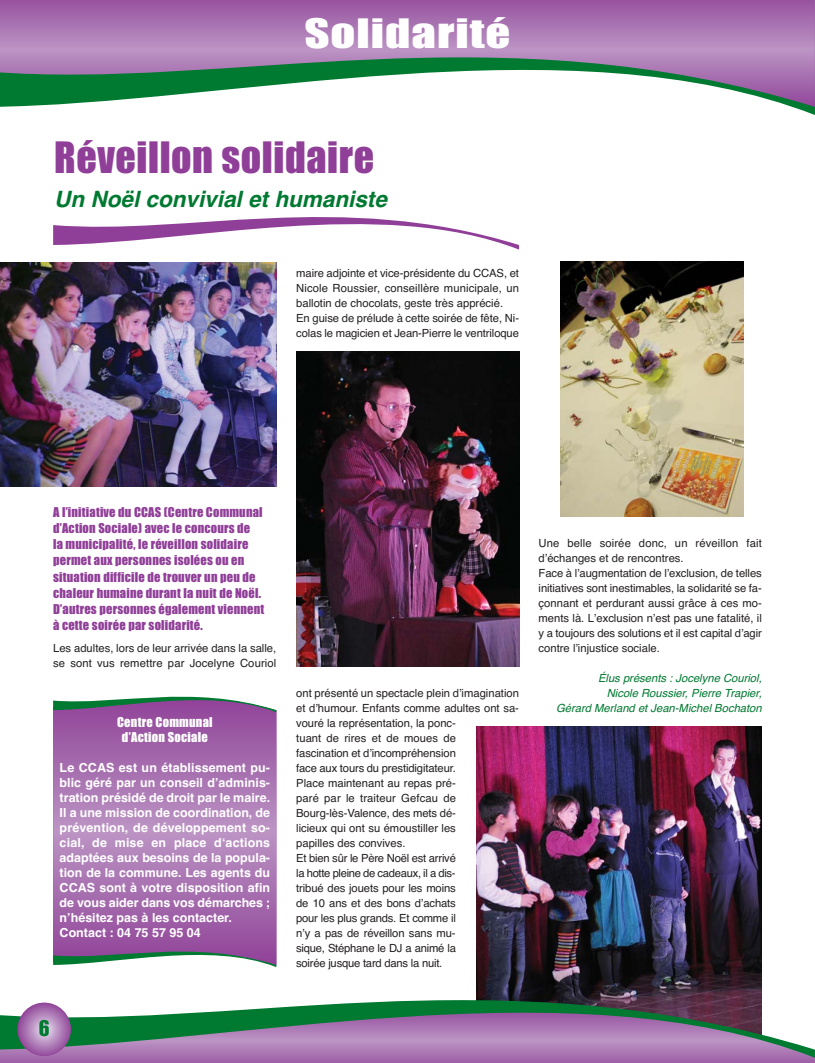
<style>
.page{position:relative;width:815px;height:1063px;background:#fff}
.page>*{position:absolute;margin:0;border:0;box-sizing:border-box;transform-origin:0 0}
.t1{font:40px "Impact";letter-spacing:.015em;color:#903f98}
.t2{font:37.5px "Impact";letter-spacing:.02em;color:#fff;scale:1.3 1}
.t3{font:italic 700 22.5px "Helvetica";color:#007931}
.t4{font:20px "Impact";color:#007931}
.t5{font:700 12.5px/15px "Helvetica";color:#fff}
.t6{font:12.5px/16.2px "Impact";letter-spacing:.015em;color:#903f98}
.t7{font:12.5px/15px "Impact";letter-spacing:.02em;color:#fff;text-align:center}
.t8{font:11.25px/15px "Helvetica";letter-spacing:-.005em;color:#231f20}
.t9{font:italic 11.25px/15px "Helvetica";color:#007931;text-align:right}
</style>
<div class="page">
<img style="left:477px;top:727px;width:285px;height:273px">
<svg style="left:53px;top:712px;width:223px;height:240px;background:#a76faf"></svg>
<svg style="left:0;top:0;width:815px;height:57px;background:#ab76b3"></svg>
<svg style="left:0;top:57px;width:815px;height:58px"></svg>
<div style="left:0;top:1058px;width:815px;height:5px;background:#a164a9"></div>
<svg style="left:0;top:1000px;width:815px;height:58px;background:#858795"></svg>
<svg style="left:18px;top:1003px;width:53px;height:53px;background:#ad7bb6"></svg>
<svg style="left:53px;top:217px;width:466px;height:32px"></svg>
<svg style="left:53px;top:697px;width:223px;height:15px"></svg>
<svg style="left:53px;top:952px;width:223px;height:15px"></svg>
<img style="left:0;top:263px;width:276px;height:224px">
<img style="left:296px;top:352px;width:223px;height:315px">
<img style="left:560px;top:262px;width:183px;height:255px">
<h2 class="t2" style="left:304px;top:22px;width:160px">Solidarité</h2>
<h1 class="t1" style="left:54px;top:145px;width:321px">Réveillon solidaire</h1>
<h3 class="t3" style="left:54px;top:191px;width:339px">Un Noël convivial et humaniste</h3>
<p class="t8" style="left:296px;top:266px;width:224px">maire adjointe et vice-présidente du CCAS, et Nicole Roussier, conseillère municipale, un ballotin de chocolats, geste très apprécié.<br>En guise de prélude à cette soirée de fête, Ni&shy;colas le magicien et Jean-Pierre le ventriloque</p>
<p class="t6" style="left:53px;top:505px;width:213px">A l’initiative du CCAS (Centre Communal d’Action Sociale) avec le concours de<br>la municipalité, le réveillon solidaire permet aux personnes isolées ou en situation difficile de trouver un peu de chaleur humaine durant la nuit de Noël.<br>D’autres personnes également viennent à cette soirée par solidarité.</p>
<p class="t8" style="left:53px;top:641px;width:225px">Les adultes, lors de leur arrivée dans la salle, se sont vus remettre par Jocelyne Couriol</p>
<p class="t7" style="left:117px;top:715px;width:97px">Centre Communal d’Action Sociale</p>
<p class="t5" style="left:60px;top:761px;width:212px">Le CCAS est un établissement pu&shy;blic géré par un conseil dʼadminis&shy;tration présidé de droit par le maire.<br>Il a une mission de coordination, de prévention, de développement so&shy;cial, de mise en place dʻactions adaptées aux besoins de la popula&shy;tion de la commune. Les agents du<br>CCAS sont à votre disposition afin de vous aider dans vos démarches ; nʼhésitez pas à les contacter.<br>Contact : 04 75 57 95 04</p>
<h3 class="t4" style="left:39px;top:1022px;width:12px">6</h3>
<p class="t8" style="left:296px;top:686px;width:224px">ont présenté un spectacle plein dʼimagination et dʼhumour. Enfants comme adultes ont sa-</p>
<p class="t8" style="left:296px;top:716px;width:161px">vouré la représentation, la ponc&shy;tuant de rires et de moues de fascination et dʼincompréhension face aux tours du prestidigitateur.<br>Place maintenant au repas pré&shy;paré par le traiteur Gefcau de<br>Bourg-lès-Valence, des mets dé&shy;licieux qui ont su émoustiller les papilles des convives.<br>Et bien sûr le Père Noël est arrivé la hotte pleine de cadeaux, il a dis&shy;tribué des jouets pour les moins de 10 ans et des bons dʼachats pour les plus grands. Et comme il nʼy a pas de réveillon sans mu&shy;sique, Stéphane le DJ a animé la soirée jusque tard dans la nuit.</p>
<p class="t8" style="left:539px;top:536px;width:225px">Une belle soirée donc, un réveillon fait dʼéchanges et de rencontres.<br>Face à lʼaugmentation de lʼexclusion, de telles initiatives sont inestimables, la solidarité se fa&shy;çonnant et perdurant aussi grâce à ces mo&shy;ments là. Lʼexclusion nʼest pas une fatalité, il y a toujours des solutions et il est capital dʼagir contre lʼinjustice sociale.</p>
<p class="t9" style="left:556px;top:671px;width:209px">Élus présents : Jocelyne Couriol,<br>Nicole Roussier, Pierre Trapier,<br>Gérard Merland et Jean-Michel Bochaton</p>
</div>
